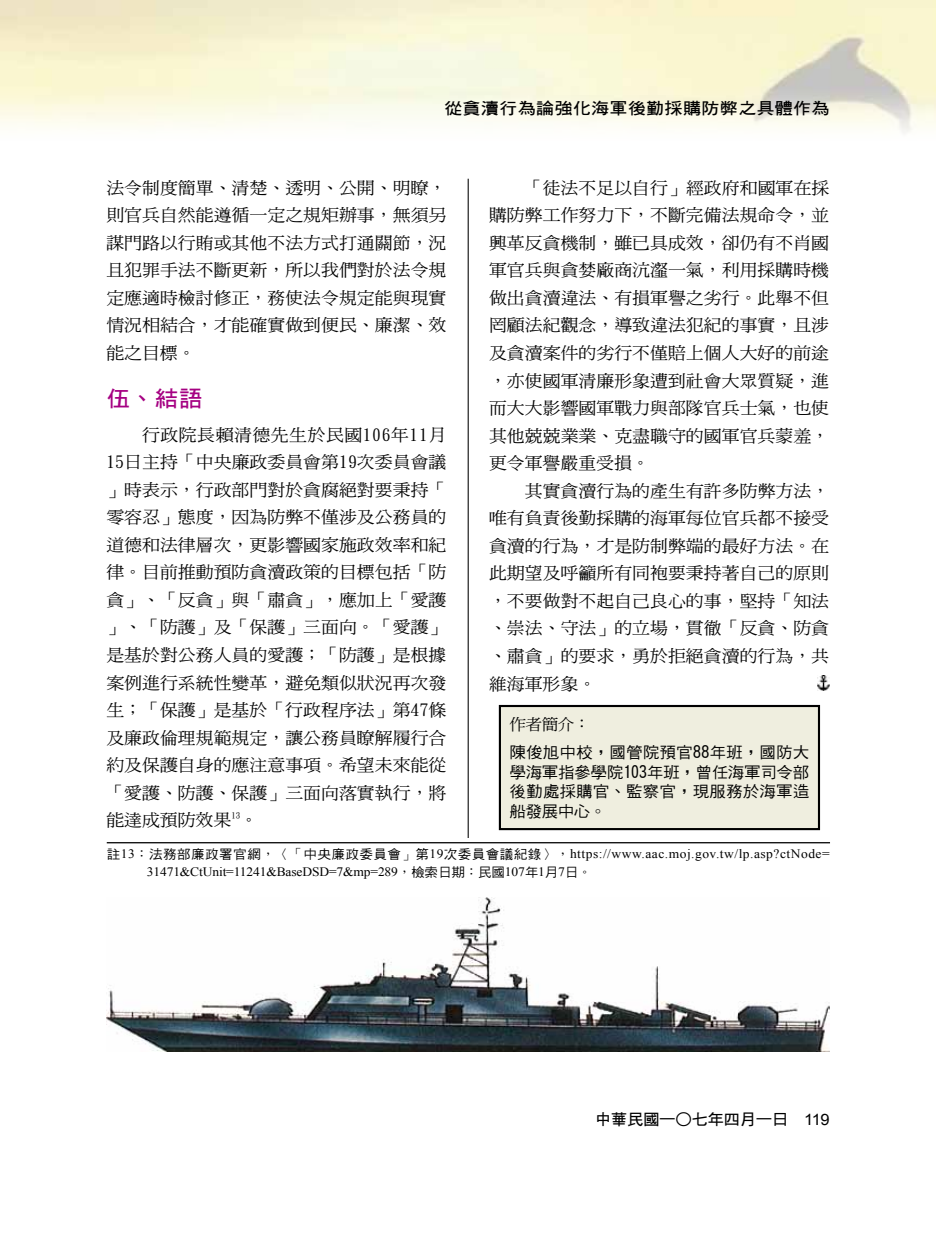
<style>
.page{position:relative;width:936px;height:1234px;background:#fff}
.page>*{position:absolute;margin:0;border:0;box-sizing:border-box;transform-origin:0 0}
.t1{font:22.2px "DF Hei Bd HK BF";color:#a50082;scale:1.05 1}
.t2{font:16.95px/27.5px "DF Ming Md HK BF";color:#000;text-align:justify;scale:1.05 1}
.t3{font:16.2px "DF Hei Bd HK BF";letter-spacing:.02em;color:#000;scale:1.11 1}
.t4{font:15.6px/19.5px "DF Hei Md HK BF";letter-spacing:-.02em;color:#000;text-align:justify;scale:1.05 1}
.t5{font:15.6px "DF Hei Bd HK BF";letter-spacing:-.025em;color:#000;scale:1.05 1}
.t6{font:15.6px "DF Ming Md HK BF";color:#000;scale:1.05 1}
.t7{font:12.9px/18px "Times New Roman";letter-spacing:-.01em;color:#000;scale:1.05 1}
.s1{font-family:"DF Hei Md HK BF"}
.s2{font-family:"DF Kai Shu SB Estd BF"}
.s3{font-family:"DFN Hei XB HK BF"}
.s4{font-family:"Arial"}
</style>
<div class="page">
<hr style="left:467px;top:179px;width:1px;height:871px;background:#000">
<div style="left:107px;top:838px;width:723px;height:62px;background:#fff"></div>
<hr style="left:107px;top:841px;width:723px;height:2px;background:#000">
<div style="left:500px;top:705px;width:319px;height:123px;background:#efeedf"></div>
<div style="left:499px;top:704px;width:321px;height:126px;border:2px solid #000"></div>
<img style="left:817px;top:675px;width:12px;height:15px">
<img style="left:107px;top:897px;width:722px;height:154px">
<p class="t3" style="left:444px;top:100px;width:349px">從貪瀆行為論強化海軍後勤採購防弊之具體作為</p>
<p class="t2" style="left:106px;top:174px;width:325px">法令制度簡單、清楚、透明、公開、明瞭，則官兵自然能遵循一定之規矩辦事，無須另謀門路以行賄或其他不法方式打通關節，況且犯罪手法不斷更新，所以我們對於法令規定應適時檢討修正，務使法令規定能與現實情況相結合，才能確實做到便民、廉潔、效能之目標。</p>
<h1 class="t1" style="left:106px;top:387px;width:93px">伍、結語</h1>
<p class="t2" style="left:106px;top:420px;width:325px;text-indent:36px">行政院長賴清德先生於民國106年11月15日主持「中央廉政委員會第19次委員會議」時表示，行政部門對於貪腐絕對要秉持「零容忍」態度，因為防弊不僅涉及公務員的道德和法律層次，更影響國家施政效率和紀律。目前推動預防貪瀆政策的目標包括「防貪」、「反貪」與「肅貪」，應加上「愛護」、「防護」及「保護」三面向。「愛護」是基於對公務人員的愛護；「防護」是根據案例進行系統性變革，避免類似狀況再次發生；「保護」是基於「行政程序法」第47條及廉政倫理規範規定，讓公務員瞭解履行合約及保護自身的應注意事項。希望未來能從「愛護、防護、保護」三面向落實執行，將能達成預防效果<sup>13</sup>。</p>
<p class="t2" style="left:489px;top:174px;width:325px;text-indent:36px">「徒法不足以自行」經政府和國軍在採購防弊工作努力下，不斷完備法規命令，並興革反貪機制，雖已具成效，卻仍有不肖國軍官兵與貪婪廠商沆瀣一氣，利用採購時機做出貪瀆違法、有損軍譽之劣行。此舉不但罔顧法紀觀念，導致違法犯紀的事實，且涉及貪瀆案件的劣行不僅賠上個人大好的前途，亦使國軍清廉形象遭到社會大眾質疑，進而大大影響國軍戰力與部隊官兵士氣，也使其他兢兢業業、克盡職守的國軍官兵蒙羞，更令軍譽嚴重受損。</p>
<p class="t2" style="left:489px;top:477px;width:325px;text-indent:36px">其實貪瀆行為的產生有許多防弊方法，唯有負責後勤採購的海軍每位官兵都不接受貪瀆的行為，才是防制弊端的最好方法。在此期望及呼籲所有同袍要秉持著自己的原則，不要做對不起自己良心的事，堅持「知法、崇法、守法」的立場，貫徹「反貪、防貪、肅貪」的要求，勇於拒絕貪瀆的行為，共維海軍形象。</p>
<p class="t6" style="left:509px;top:716px;width:78px">作者簡介：</p>
<p class="t4" style="left:509px;top:742px;width:287px">陳俊旭中校，國管院預官88年班，國防大學海軍指參學院103年班，曾任海軍司令部後勤處採購官、監察官，現服務於海軍造船發展中心。</p>
<p class="t7" style="left:147px;top:844px;width:651px;text-indent:-40px"><span class="s1">註</span>13<span class="s2">：</span><span class="s1">法務部廉政署官網</span><span class="s2">，〈「</span><span class="s1">中央廉政委員會</span><span class="s2">」</span><span class="s1">第</span>19<span class="s1">次委員會議紀錄</span><span class="s2">〉，</span>https://www.aac.moj.gov.tw/lp.asp?ctNode=<br>31471&amp;CtUnit=11241&amp;BaseDSD=7&amp;mp=289<span class="s2">，</span><span class="s1">檢索日期</span><span class="s2">：</span><span class="s1">民國</span>107<span class="s1">年</span>1<span class="s1">月</span>7<span class="s1">日</span><span class="s2">。</span></p>
<p class="t5" style="left:595px;top:1111px;width:225px">中華民國一<span class="s3">○</span>七年四月一日　<span class="s4">119</span></p>
</div>
